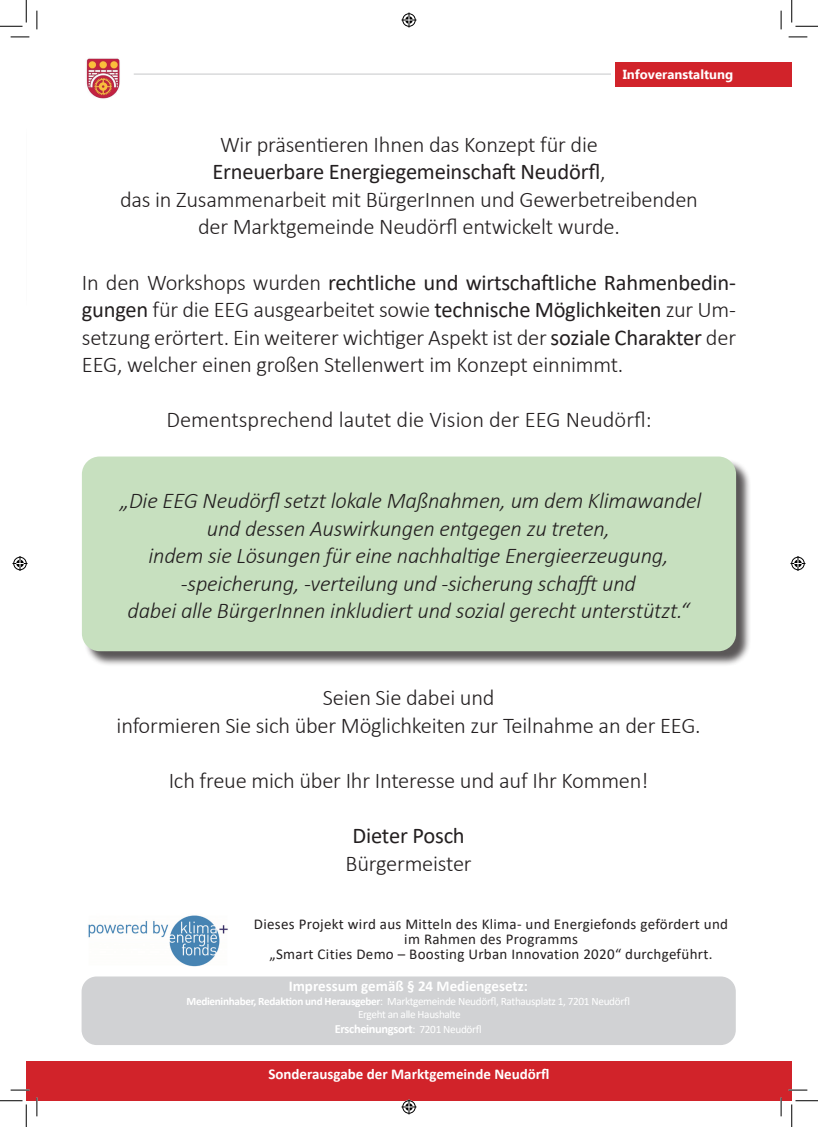
<style>
.page{position:relative;width:818px;height:1127px;background:#fff}
.page>*{position:absolute;margin:0;border:0;box-sizing:border-box;transform-origin:0 0}
.t1{font:300 22.5px/27.5px "Calibri";letter-spacing:-.01em;color:#231f20;text-align:justify}
.t2{font:italic 300 22.5px "Calibri";letter-spacing:-.01em;color:#231f20}
.t3{font:22.5px "Calibri";letter-spacing:-.01em;color:#231f20}
.t4{font:15px/15px "Calibri";letter-spacing:.02em;color:#231f20;text-align:center}
.t5{font:700 15px "Calibri";color:#fff}
.t6{font:700 13.12px "Ebrima";color:#fff}
.t7{font:700 12.5px "Calibri";letter-spacing:-.03em;color:#fff}
.t8{font:11.25px "Calibri";letter-spacing:-.03em;color:#fff}
.s1{font-weight:300}
.s2{font-weight:400}
.s3{font-weight:700}
.s4{font-weight:400;font-size:11.25px}
</style>
<div class="page">
<div style="left:84px;top:458px;width:668px;height:208px;background:#231f20;opacity:.75"></div>
<div style="left:82px;top:456px;width:654px;height:195px;background:#c7e0bf;border-radius:18px"></div>
<div style="left:82px;top:976px;width:654px;height:68px;background:#d1d2d4;border-radius:15px"></div>
<img style="left:88px;top:915px;width:140px;height:50px">
<img style="left:86px;top:58px;width:34px;height:41px">
<div style="left:616px;top:62px;width:176px;height:25px;background:#d1232a"></div>
<hr style="left:134px;top:73px;width:477px;height:2px;background:#d1d2d4">
<div style="left:26px;top:1061px;width:766px;height:39px;background:#d1232a"></div>
<svg style="left:11px;top:36px;width:18px;height:2px"></svg>
<svg style="left:788px;top:36px;width:19px;height:2px"></svg>
<svg style="left:11px;top:1089px;width:18px;height:1px"></svg>
<svg style="left:788px;top:1089px;width:19px;height:1px"></svg>
<svg style="left:36px;top:11px;width:2px;height:18px"></svg>
<svg style="left:36px;top:1097px;width:2px;height:18px"></svg>
<svg style="left:780px;top:11px;width:2px;height:18px"></svg>
<svg style="left:780px;top:1097px;width:2px;height:18px"></svg>
<svg style="left:0;top:0;width:27px;height:27px"></svg>
<svg style="left:0;top:1100px;width:27px;height:26px"></svg>
<svg style="left:791px;top:0;width:27px;height:27px"></svg>
<svg style="left:791px;top:1100px;width:27px;height:26px"></svg>
<svg style="left:401px;top:13px;width:15px;height:15px"></svg>
<svg style="left:401px;top:1099px;width:15px;height:15px"></svg>
<svg style="left:13px;top:556px;width:15px;height:15px"></svg>
<svg style="left:790px;top:556px;width:15px;height:15px"></svg>
<p class="t6" style="left:623px;top:64px;width:112px">Infoveranstaltung</p>
<p class="t1" style="left:220px;top:130px;width:379px">Wir präsentieren Ihnen das Konzept für die</p>
<p class="t3" style="left:212px;top:156px;width:395px">Erneuerbare Energiegemeinschaft Neudörfl<span class="s1">,</span></p>
<p class="t1" style="left:120px;top:185px;width:579px">das in Zusammenarbeit mit BürgerInnen und Gewerbetreibenden</p>
<p class="t1" style="left:198px;top:213px;width:423px">der Marktgemeinde Neudörfl entwickelt wurde.</p>
<p class="t1" style="left:82px;top:268px;width:656px">In den Workshops wurden <span class="s2">rechtliche und wirtschaftliche Rahmenbedin&shy;gungen</span> für die EEG ausgearbeitet sowie <span class="s2">technische Möglichkeiten</span> zur Um&shy;setzung erörtert. Ein weiterer wichtiger Aspekt ist der <span class="s2">soziale Charakter</span> der EEG, welcher einen großen Stellenwert im Konzept einnimmt.</p>
<p class="t1" style="left:166px;top:405px;width:487px">Dementsprechend lautet die Vision der EEG Neudörfl:</p>
<p class="t2" style="left:120px;top:486px;width:583px">„Die EEG Neudörfl setzt lokale Maßnahmen, um dem Klimawandel</p>
<p class="t2" style="left:207px;top:514px;width:405px">und dessen Auswirkungen entgegen zu treten,</p>
<p class="t2" style="left:148px;top:541px;width:522px">indem sie Lösungen für eine nachhaltige Energieerzeugung,</p>
<p class="t2" style="left:181px;top:569px;width:456px">-speicherung, -verteilung und -sicherung schafft und</p>
<p class="t2" style="left:128px;top:596px;width:563px">dabei alle BürgerInnen inkludiert und sozial gerecht unterstützt.“</p>
<p class="t1" style="left:323px;top:683px;width:173px">Seien Sie dabei und</p>
<p class="t1" style="left:117px;top:711px;width:586px">informieren Sie sich über Möglichkeiten zur Teilnahme an der EEG.</p>
<p class="t1" style="left:169px;top:766px;width:481px">Ich freue mich über Ihr Interesse und auf Ihr Kommen!</p>
<p class="t3" style="left:353px;top:819px;width:114px">Dieter Posch</p>
<p class="t1" style="left:346px;top:848px;width:128px">Bürgermeister</p>
<p class="t4" style="left:254px;top:915px;width:476px">Dieses Projekt wird aus Mitteln des Klima- und Energiefonds gefördert und im Rahmen des Programms</p>
<p class="t4" style="left:270px;top:945px;width:444px">„Smart Cities Demo – Boosting Urban Innovation 2020“ durchgeführt.</p>
<p class="t5" style="left:289px;top:975px;width:241px">Impressum gemäß § 24 Mediengesetz:</p>
<p class="t8" style="left:187px;top:992px;width:445px"><span class="s3">Medieninhaber, Redaktion und Herausgeber</span>: Marktgemeinde Neudörfl, Rathausplatz 1, 7201 Neudörfl</p>
<p class="t8" style="left:358px;top:1006px;width:104px">Ergeht an alle Haushalte</p>
<p class="t7" style="left:335px;top:1020px;width:148px">Erscheinungsort<span class="s4">: 7201 Neudörfl</span></p>
<p class="t5" style="left:268px;top:1063px;width:283px">Sonderausgabe der Marktgemeinde Neudörfl</p>
</div>
